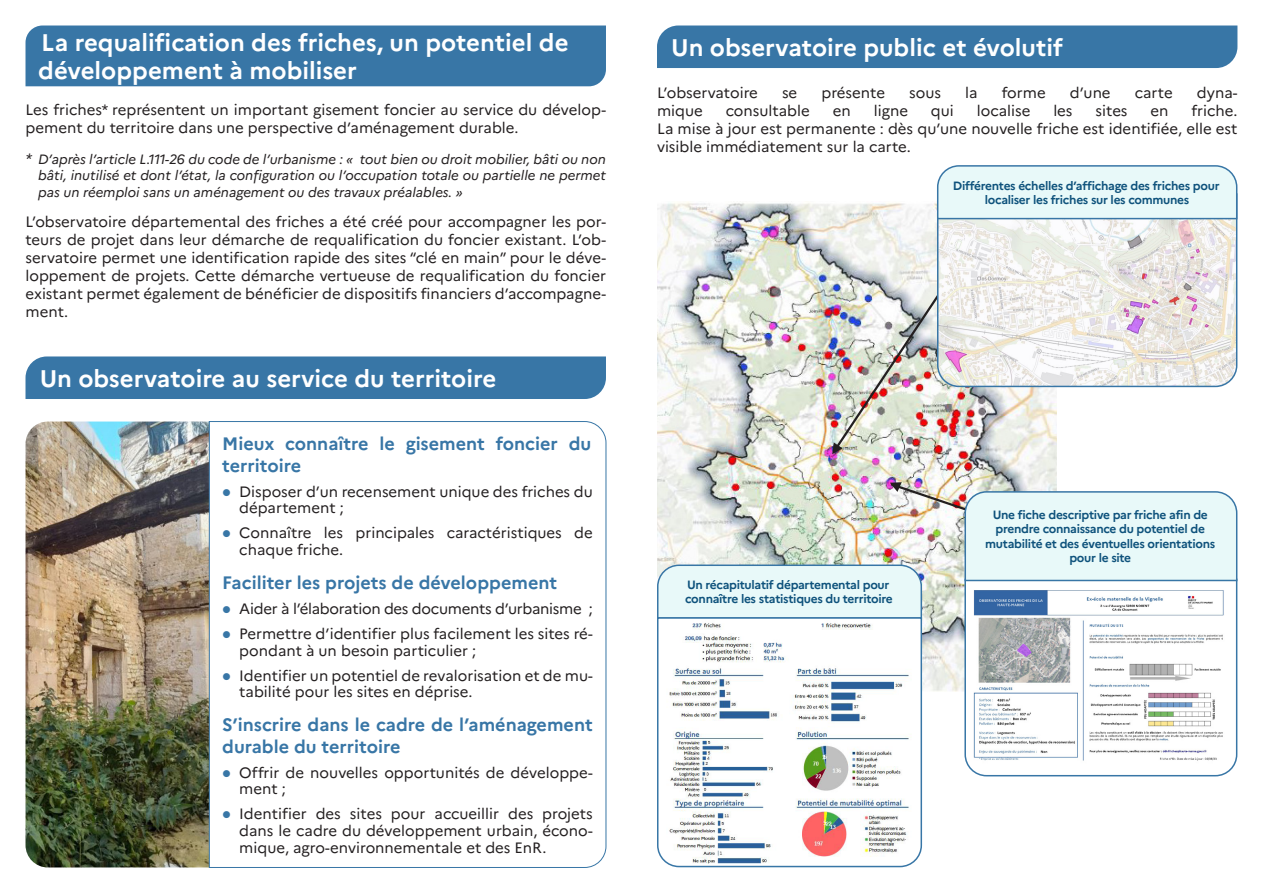
<style>
.page{position:relative;width:1263px;height:893px;background:#fff}
.page>*{position:absolute;margin:0;border:0;box-sizing:border-box;transform-origin:0 0}
.t1{font:700 24px/28.8px "Marianne";color:#fff}
.Texte_O_Gras_Cadre{font:700 18px/21.6px "Marianne";color:#3876a6}
.Texte_0{font:15px/18px "Marianne";color:#231f20}
.Texte_0-2{font:15px "Marianne";letter-spacing:-.02em;color:#231f20}
.Bas_de_page{font:italic 13.5px/16.2px "Marianne";color:#231f20;text-align:justify}
.Texte_0-3{font:700 12px/14.4px "Marianne";letter-spacing:-.025em;color:#0e527c;text-align:center}
.s1{font-size:15px}
</style>
<div class="page">
<div style="left:26px;top:26px;width:580px;height:60px;background:#3876a6"></div>
<div style="left:657px;top:26px;width:580px;height:42px;background:#3876a6"></div>
<div style="left:26px;top:356px;width:580px;height:43px;background:#3876a6"></div>
<img style="left:26px;top:421px;width:183px;height:446px">
<svg style="left:209px;top:421px;width:397px;height:447px"></svg>
<img style="left:657px;top:202px;width:400px;height:490px">
<svg style="left:964px;top:619px;width:274px;height:158px"></svg>
<svg style="left:657px;top:619px;width:266px;height:249px"></svg>
<img style="left:832px;top:233px;width:149px;height:221px">
<svg style="left:936px;top:220px;width:302px;height:168px"></svg>
<svg style="left:936px;top:165px;width:302px;height:55px"></svg>
<img style="left:657px;top:481px;width:581px;height:138px">
<svg style="left:223px;top:489px;width:7px;height:7px"></svg>
<svg style="left:223px;top:530px;width:7px;height:7px"></svg>
<svg style="left:223px;top:606px;width:7px;height:7px"></svg>
<svg style="left:223px;top:631px;width:7px;height:7px"></svg>
<svg style="left:223px;top:673px;width:7px;height:7px"></svg>
<svg style="left:223px;top:770px;width:7px;height:7px"></svg>
<svg style="left:223px;top:811px;width:7px;height:8px"></svg>
<p class="t1" style="left:38px;top:28px;width:532px">La requalification des friches, un potentiel de développement à mobiliser</p>
<p class="t1" style="left:671px;top:33px;width:393px">Un observatoire public et évolutif</p>
<p class="Texte_0" style="left:26px;top:101px;width:582px">Les friches* représentent un important gisement foncier au service du dévelop&shy;pement du territoire dans une perspective d’aménagement durable.</p>
<p class="Bas_de_page" style="left:38px;top:151px;width:569px;text-indent:-13px"><span class="s1">*</span> D’après l’article L.111-26 du code de l’urbanisme : « tout bien ou droit mobilier, bâti ou non bâti, inutilisé et dont l’état, la configuration ou l’occupation totale ou partielle ne permet pas un réemploi sans un aménagement ou des travaux préalables. »</p>
<p class="Texte_0" style="left:26px;top:213px;width:582px;text-align:justify">L’observatoire départemental des friches a été créé pour accompagner les por&shy;teurs de projet dans leur démarche de requalification du foncier existant. L’ob&shy;servatoire permet une identification rapide des sites “clé en main” pour le déve&shy;loppement de projets. Cette démarche vertueuse de requalification du foncier existant permet également de bénéficier de dispositifs financiers d’accompagne&shy;ment.</p>
<p class="Texte_0" style="left:657px;top:83px;width:102px">L’observatoire</p>
<p class="Texte_0" style="left:782px;top:83px;width:17px">se</p>
<p class="Texte_0" style="left:821px;top:83px;width:65px">présente</p>
<p class="Texte_0" style="left:909px;top:83px;width:33px">sous</p>
<p class="Texte_0" style="left:965px;top:83px;width:14px">la</p>
<p class="Texte_0" style="left:1002px;top:83px;width:45px">forme</p>
<p class="Texte_0" style="left:1070px;top:83px;width:42px">d’une</p>
<p class="Texte_0" style="left:1135px;top:83px;width:39px">carte</p>
<p class="Texte_0" style="left:1197px;top:83px;width:42px">dyna-</p>
<p class="Texte_0" style="left:657px;top:101px;width:47px">mique</p>
<p class="Texte_0" style="left:726px;top:101px;width:86px">consultable</p>
<p class="Texte_0" style="left:833px;top:101px;width:20px">en</p>
<p class="Texte_0" style="left:874px;top:101px;width:36px">ligne</p>
<p class="Texte_0" style="left:931px;top:101px;width:24px">qui</p>
<p class="Texte_0" style="left:977px;top:101px;width:55px">localise</p>
<p class="Texte_0" style="left:1053px;top:101px;width:21px">les</p>
<p class="Texte_0" style="left:1095px;top:101px;width:34px">sites</p>
<p class="Texte_0" style="left:1150px;top:101px;width:20px">en</p>
<p class="Texte_0" style="left:657px;top:101px;width:582px;text-align:justify;text-indent:534px">friche.<br>La mise à jour est permanente : dès qu’une nouvelle friche est identifiée, elle est visible immédiatement sur la carte.</p>
<p class="Texte_0-3" style="left:953px;top:178px;width:268px">Différentes échelles d’affichage des friches pour localiser les friches sur les communes</p>
<p class="t1" style="left:40px;top:364px;width:458px">Un observatoire au service du territoire</p>
<p class="Texte_O_Gras_Cadre" style="left:222px;top:433px;width:370px">Mieux connaître le gisement foncier du territoire</p>
<p class="Texte_0" style="left:239px;top:483px;width:355px;line-height:16.5px">Disposer d’un recensement unique des friches du département ;</p>
<p class="Texte_0" style="left:239px;top:524px;width:355px;line-height:16.5px">Connaître les principales caractéristiques de chaque friche.</p>
<p class="Texte_O_Gras_Cadre" style="left:222px;top:572px;width:336px">Faciliter les projets de développement</p>
<p class="Texte_0-2" style="left:239px;top:599px;width:355px">Aider à l’élaboration des documents d’urbanisme ;</p>
<p class="Texte_0" style="left:239px;top:625px;width:355px;line-height:16.5px">Permettre d’identifier plus facilement les sites ré&shy;pondant à un besoin particulier ;</p>
<p class="Texte_0" style="left:239px;top:667px;width:355px;line-height:16.5px">Identifier un potentiel de revalorisation et de mu&shy;tabilité pour les sites en déprise.</p>
<p class="Texte_O_Gras_Cadre" style="left:222px;top:714px;width:372px">S’inscrire dans le cadre de l’aménagement durable du territoire</p>
<p class="Texte_0" style="left:239px;top:764px;width:355px;line-height:16.5px">Offrir de nouvelles opportunités de développe&shy;ment ;</p>
<p class="Texte_0" style="left:239px;top:806px;width:355px;line-height:16.5px;text-align:justify">Identifier des sites pour accueillir des projets dans le cadre du développement urbain, écono&shy;mique, agro-environnementale et des EnR.</p>
<p class="Texte_0-3" style="left:685px;top:577px;width:209px;text-align:left">Un récapitulatif départemental pour connaître les statistiques du territoire</p>
<p class="Texte_0-3" style="left:985px;top:508px;width:232px">Une fiche descriptive par friche afin de prendre connaissance du potentiel de mutabilité et des éventuelles orientations pour le site</p>
</div>
